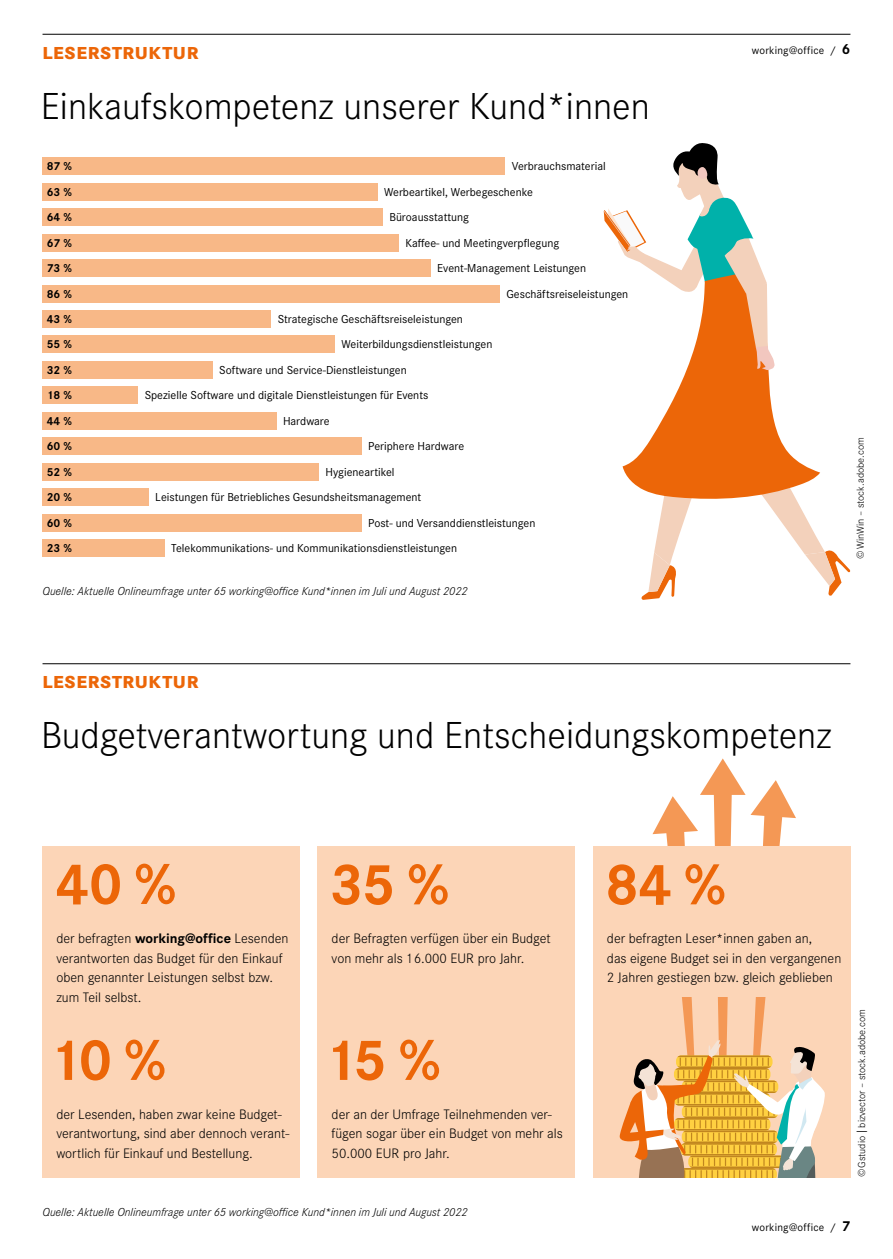
<style>
.page{position:relative;width:893px;height:1259px;background:#fff}
.page>*{position:absolute;margin:0;border:0;box-sizing:border-box;transform-origin:0 0}
.t1{font:700 60px "Corporate S";letter-spacing:-.04em;color:#ec6608}
.t2{font:300 39px "Corporate S";color:#000}
.t3{font:800 18px "Corporate S";letter-spacing:.035em;color:#ec6608}
.t4{font:300 14.25px/19.5px "Corporate S";color:#000}
.t5{font:12px "Corporate S";color:#000}
.t6{font:italic 300 12px "Corporate S";color:#000}
.t7{font:700 12px "Corporate S";color:#000}
.t8{font:11.25px "Corporate S";letter-spacing:.015em;color:#000}
.t9{font:300 10.5px "Corporate S";color:#000}
.s1{font-weight:700;font-size:15px}
.s2{font-weight:700}
.s3{font-family:"EY Interstate"}
</style>
<div class="page">
<hr style="left:43px;top:34px;width:807px;height:1px;background:#000">
<hr style="left:43px;top:663px;width:807px;height:1px;background:#000">
<div style="left:43px;top:158px;width:462px;height:17px;background:#f8b887"></div>
<div style="left:43px;top:183px;width:335px;height:17px;background:#f8b887"></div>
<div style="left:43px;top:209px;width:340px;height:17px;background:#f8b887"></div>
<div style="left:43px;top:234px;width:356px;height:17px;background:#f8b887"></div>
<div style="left:43px;top:260px;width:388px;height:17px;background:#f8b887"></div>
<div style="left:43px;top:285px;width:457px;height:17px;background:#f8b887"></div>
<div style="left:43px;top:310px;width:228px;height:17px;background:#f8b887"></div>
<div style="left:43px;top:336px;width:292px;height:17px;background:#f8b887"></div>
<div style="left:43px;top:361px;width:170px;height:17px;background:#f8b887"></div>
<div style="left:43px;top:387px;width:95px;height:17px;background:#f8b887"></div>
<div style="left:43px;top:412px;width:234px;height:17px;background:#f8b887"></div>
<div style="left:43px;top:438px;width:319px;height:17px;background:#f8b887"></div>
<div style="left:43px;top:463px;width:276px;height:17px;background:#f8b887"></div>
<div style="left:43px;top:488px;width:106px;height:17px;background:#f8b887"></div>
<div style="left:43px;top:514px;width:319px;height:17px;background:#f8b887"></div>
<div style="left:43px;top:539px;width:122px;height:17px;background:#f8b887"></div>
<div style="left:43px;top:846px;width:257px;height:331px;background:#fcd5b7"></div>
<div style="left:318px;top:846px;width:257px;height:331px;background:#fcd5b7"></div>
<div style="left:593px;top:846px;width:257px;height:331px;background:#fcd5b7"></div>
<svg style="left:619px;top:758px;width:206px;height:419px"></svg>
<svg style="left:604px;top:143px;width:246px;height:457px"></svg>
<h3 class="t3" style="left:43px;top:40px;width:157px">LESERSTRUKTUR</h3>
<p class="t8" style="left:752px;top:43px;width:100px">working@office / <span class="s1">6</span></p>
<h2 class="t2" style="left:41px;top:81px;width:611px">Einkaufskompetenz unserer Kund*innen</h2>
<p class="t7" style="left:47px;top:158px;width:27px">87 %</p>
<p class="t5" style="left:512px;top:158px;width:95px">Verbrauchsmaterial</p>
<p class="t7" style="left:47px;top:183px;width:27px">63 %</p>
<p class="t5" style="left:384px;top:184px;width:150px">Werbeartikel, Werbegeschenke</p>
<p class="t7" style="left:47px;top:209px;width:27px">64 %</p>
<p class="t5" style="left:389px;top:209px;width:81px">Büroausstattung</p>
<p class="t7" style="left:47px;top:234px;width:27px">67 %</p>
<p class="t5" style="left:405px;top:235px;width:155px">Kaffee- und Meetingverpflegung</p>
<p class="t7" style="left:47px;top:260px;width:27px">73 %</p>
<p class="t5" style="left:437px;top:260px;width:150px">Event-Management Leistungen</p>
<p class="t7" style="left:47px;top:285px;width:27px">86 %</p>
<p class="t5" style="left:506px;top:286px;width:123px">Geschäftsreiseleistungen</p>
<p class="t7" style="left:47px;top:311px;width:27px">43 %</p>
<p class="t5" style="left:278px;top:311px;width:187px">Strategische Geschäftsreiseleistungen</p>
<p class="t7" style="left:47px;top:336px;width:27px">55 %</p>
<p class="t5" style="left:342px;top:336px;width:152px">Weiterbildungsdienstleistungen</p>
<p class="t7" style="left:47px;top:361px;width:27px">32 %</p>
<p class="t5" style="left:219px;top:362px;width:189px">Software und Service-Dienstleistungen</p>
<p class="t7" style="left:47px;top:387px;width:27px">18 %</p>
<p class="t5" style="left:145px;top:387px;width:285px">Spezielle Software und digitale Dienstleistungen für Events</p>
<p class="t7" style="left:47px;top:412px;width:27px">44 %</p>
<p class="t5" style="left:283px;top:413px;width:48px">Hardware</p>
<p class="t7" style="left:47px;top:438px;width:27px">60 %</p>
<p class="t5" style="left:368px;top:438px;width:98px">Periphere Hardware</p>
<p class="t7" style="left:47px;top:463px;width:27px">52 %</p>
<p class="t5" style="left:326px;top:464px;width:71px">Hygieneartikel</p>
<p class="t7" style="left:47px;top:489px;width:27px">20 %</p>
<p class="t5" style="left:155px;top:489px;width:268px">Leistungen für Betriebliches Gesundsheitsmanagement</p>
<p class="t7" style="left:47px;top:514px;width:27px">60 %</p>
<p class="t5" style="left:368px;top:515px;width:169px">Post- und Versanddienstleistungen</p>
<p class="t7" style="left:47px;top:540px;width:27px">23 %</p>
<p class="t5" style="left:171px;top:540px;width:287px">Telekommunikations- und Kommunikationsdienstleistungen</p>
<p class="t6" style="left:43px;top:583px;width:427px">Quelle: Aktuelle Onlineumfrage unter 65 working@office Kund*innen im Juli und August 2022</p>
<p class="t9" style="left:853px;top:559px;width:123px;rotate:-90deg">©WinWin – stock.adobe.com</p>
<h3 class="t3" style="left:43px;top:670px;width:157px">LESERSTRUKTUR</h3>
<h2 class="t2" style="left:41px;top:710px;width:792px">Budgetverantwortung und Entscheidungskompetenz</h2>
<h1 class="t1" style="left:55px;top:842px;width:123px">40%</h1>
<p class="t4" style="left:56px;top:928px;width:234px">der befragten <span class="s2">working@office</span> Lesenden verantworten das Budget für den Einkauf oben genannter Leistungen selbst bzw. zum Teil selbst.</p>
<h1 class="t1" style="left:48px;top:1018px;width:120px">10 %</h1>
<p class="t4" style="left:56px;top:1104px;width:235px">der Lesenden, haben zwar keine Budget&shy;verantwortung, sind aber dennoch verant&shy;wortlich für Einkauf und Bestellung.</p>
<h1 class="t1" style="left:330px;top:843px;width:122px">35 %</h1>
<p class="t4" style="left:332px;top:928px;width:220px">der Befragten verfügen über ein Budget von mehr als 16.000 EUR pro Jahr.</p>
<h1 class="t1" style="left:323px;top:1018px;width:119px">15 %</h1>
<p class="t4" style="left:332px;top:1104px;width:233px">der an der Umfrage Teilnehmenden ver&shy;fügen sogar über ein Budget von mehr als<br>50.000 EUR pro Jahr.</p>
<p class="t6" style="left:43px;top:1205px;width:427px">Quelle: Aktuelle Onlineumfrage unter 65 working@office Kund*innen im Juli und August 2022</p>
<h1 class="t1" style="left:605px;top:843px;width:123px">84%</h1>
<p class="t4" style="left:607px;top:928px;width:236px">der befragten Leser*innen gaben an,<br>das eigene Budget sei in den vergangenen<br>2 Jahren gestiegen bzw. gleich geblieben</p>
<p class="t9" style="left:855px;top:1177px;width:170px;rotate:-90deg">©Gstudio <span class="s3">|</span> bizvector – stock.adobe.com</p>
<p class="t8" style="left:752px;top:1219px;width:100px">working@office / <span class="s1">7</span></p>
</div>
